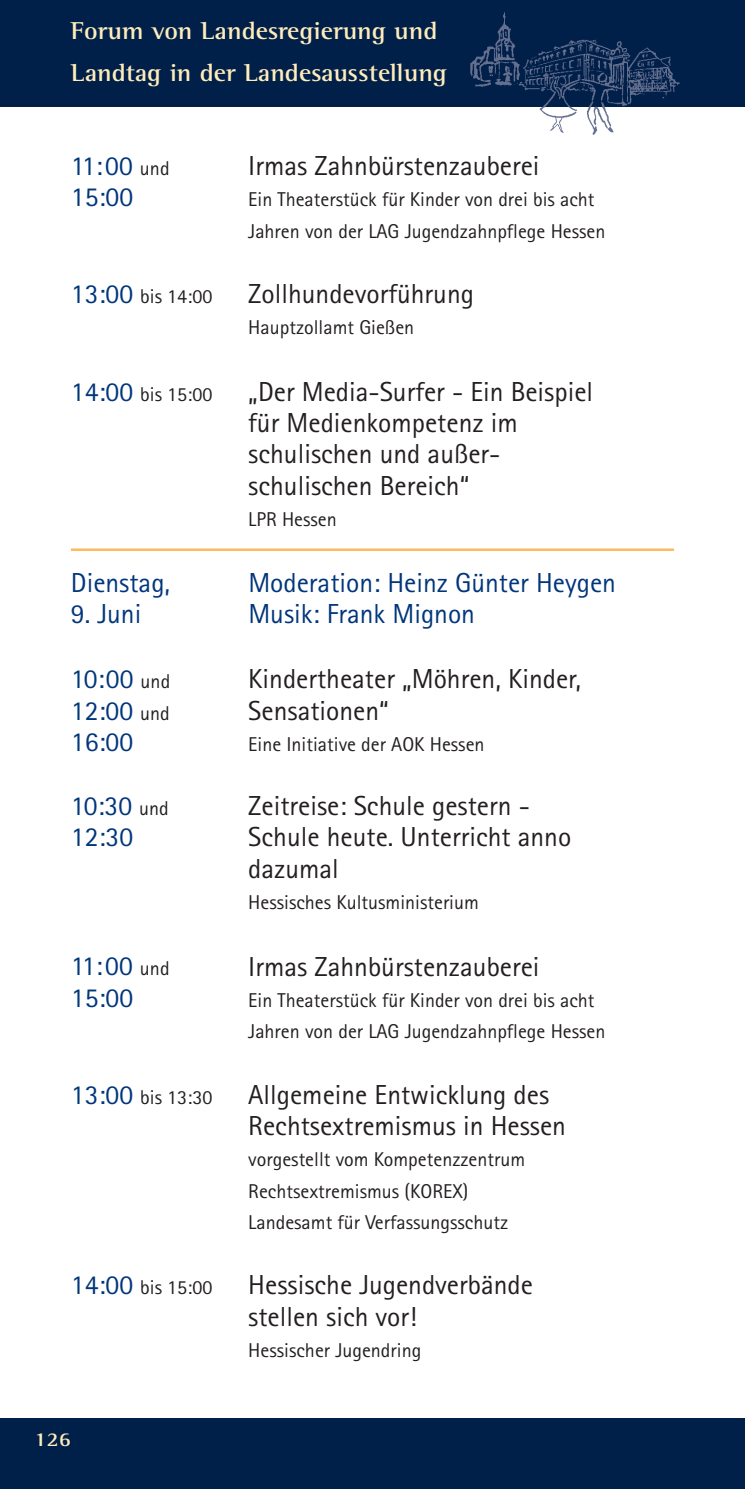
<style>
.page{position:relative;width:745px;height:1489px;background:#fff}
.page>*{position:absolute;margin:0;border:0;box-sizing:border-box;transform-origin:0 0}
.t1{font:27.5px/31.2px "Rotis Sans Serif";color:#231f20}
.t2{font:27.5px/31.2px "Rotis Sans Serif";color:#00367b}
.t3{font:700 25px/42.5px "Rotis Semi Serif";color:#ffecbb;scale:1.05 1}
.t4{font:20px/31.2px "Rotis Sans Serif";color:#231f20}
.t5{font:700 20px "Rotis Semi Serif";color:#ffecbb;scale:1.1 1}
.s1{font-size:20px;color:#231f20}
.s2{font-size:27.5px;color:#00367b}
</style>
<div class="page">
<div style="left:0;top:0;width:744px;height:106px;background:#002049"></div>
<div style="left:0;top:1417px;width:744px;height:71px;background:#002049"></div>
<img style="left:438px;top:12px;width:254px;height:123px">
<hr style="left:71px;top:548px;width:602px;height:3px;background:#fcba62">
<p class="t3" style="left:71px;top:11px;width:359px">Forum von Landesregierung und<br>Landtag in der Landesausstellung</p>
<h1 class="t2" style="left:71px;top:153px;width:100px">11:00 <span class="s1">und<br></span>15:00</h1>
<h1 class="t1" style="left:248px;top:153px;width:292px">Irmas Zahnbürstenzauberei</h1>
<p class="t4" style="left:248px;top:186px;width:358px">Ein Theaterstück für Kinder von drei bis acht<br>Jahren von der LAG Jugendzahnpflege Hessen</p>
<p class="t4" style="left:71px;top:283px;width:143px"><span class="s2">13:00</span> bis 14:00</p>
<h1 class="t1" style="left:248px;top:281px;width:227px">Zollhundevorführung</h1>
<p class="t4" style="left:248px;top:314px;width:167px">Hauptzollamt Gießen</p>
<p class="t4" style="left:71px;top:381px;width:143px"><span class="s2">14:00</span> bis 15:00</p>
<h1 class="t1" style="left:248px;top:378px;width:346px">„Der Media-Surfer - Ein Beispiel für Medienkompetenz im schulischen und außer&shy;schulischen Bereich“</h1>
<p class="t4" style="left:248px;top:505px;width:90px">LPR Hessen</p>
<h1 class="t2" style="left:71px;top:569px;width:101px">Dienstag,</h1>
<h1 class="t2" style="left:71px;top:601px;width:72px">9. Juni</h1>
<h1 class="t2" style="left:248px;top:569px;width:369px">Moderation: Heinz Günter Heygen<br>Musik: Frank Mignon</h1>
<h1 class="t2" style="left:71px;top:666px;width:101px;text-align:justify">10:00 <span class="s1">und </span>12:00 <span class="s1">und </span>16:00</h1>
<h1 class="t1" style="left:248px;top:666px;width:334px">Kindertheater „Möhren, Kinder,<br>Sensationen“</h1>
<p class="t4" style="left:248px;top:730px;width:237px">Eine Initiative der AOK Hessen</p>
<h1 class="t2" style="left:71px;top:792px;width:99px">10:30 <span class="s1">und<br></span>12:30</h1>
<h1 class="t1" style="left:248px;top:792px;width:324px">Zeitreise: Schule gestern -<br>Schule heute. Unterricht anno dazumal</h1>
<p class="t4" style="left:248px;top:888px;width:232px">Hessisches Kultusministerium</p>
<h1 class="t2" style="left:71px;top:953px;width:100px">11:00 <span class="s1">und<br></span>15:00</h1>
<h1 class="t1" style="left:248px;top:953px;width:292px">Irmas Zahnbürstenzauberei</h1>
<p class="t4" style="left:248px;top:986px;width:358px">Ein Theaterstück für Kinder von drei bis acht<br>Jahren von der LAG Jugendzahnpflege Hessen</p>
<p class="t4" style="left:71px;top:1083px;width:143px"><span class="s2">13:00</span> bis 13:30</p>
<h1 class="t1" style="left:248px;top:1081px;width:319px">Allgemeine Entwicklung des<br>Rechtsextremismus in Hessen</h1>
<p class="t4" style="left:248px;top:1145px;width:278px">vorgestellt vom Kompetenzzentrum<br>Rechtsextremismus (KOREX)<br>Landesamt für Verfassungsschutz</p>
<p class="t4" style="left:71px;top:1273px;width:143px"><span class="s2">14:00</span> bis 15:00</p>
<p class="t5" style="left:34px;top:1432px;width:35px">126</p>
<h1 class="t1" style="left:248px;top:1272px;width:286px">Hessische Jugendverbände stellen sich vor!</h1>
<p class="t4" style="left:248px;top:1336px;width:174px">Hessischer Jugendring</p>
</div>
